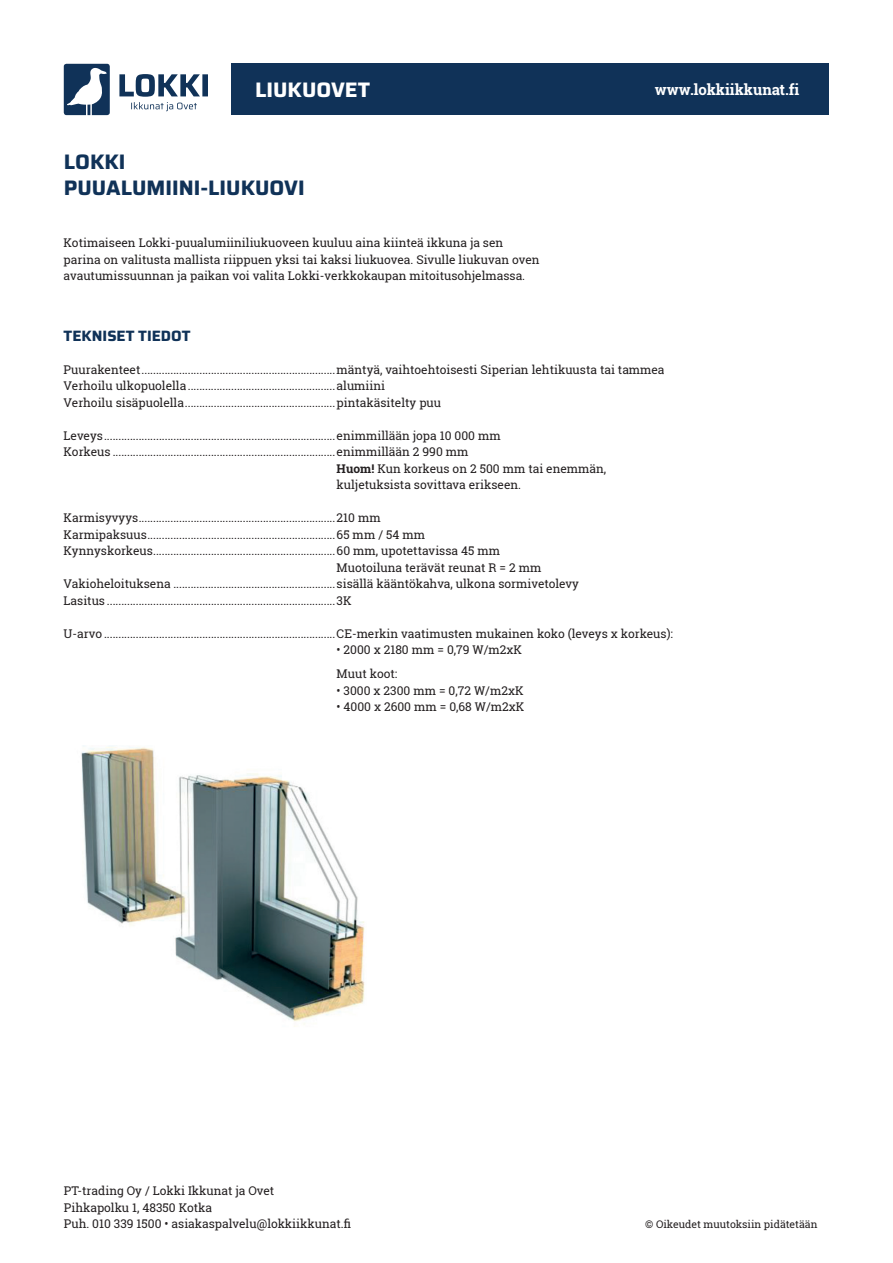
<style>
.page{position:relative;width:893px;height:1263px;background:#fff}
.page>*{position:absolute;margin:0;border:0;box-sizing:border-box;transform-origin:0 0}
.t1{font:700 21px "Saira";color:#103258}
.t2{font:700 21px "Saira";color:#fff}
.Leipis{font:700 15px "Roboto Slab";color:#fff}
.Väliotsikko{font:700 15px "Saira";color:#103258}
.Leipis-2{font:12px/16.5px "Roboto Slab";color:#231f20}
.Väliotsikko-2{font:12px/16.5px "Roboto Slab";color:#231f20}
.Leipis-3{font:10.5px "Roboto Slab";color:#231f20}
.s1{font-weight:700}
</style>
<div class="page">
<div style="left:232px;top:64px;width:597px;height:51px;background:#103258"></div>
<svg style="left:64px;top:64px;width:46px;height:51px"></svg>
<svg style="left:119px;top:74px;width:89px;height:37px"></svg>
<img style="left:81px;top:745px;width:284px;height:282px">
<p class="t2" style="left:255px;top:74px;width:117px">LIUKUOVET</p>
<p class="t1" style="left:64px;top:146px;width:63px">LOKKI</p>
<p class="t1" style="left:64px;top:171px;width:242px">PUUALUMIINI-LIUKUOVI</p>
<p class="Väliotsikko-2" style="left:64px;top:234px;width:477px">Kotimaiseen Lokki-puualumiiniliukuoveen kuuluu aina kiinteä ikkuna ja sen parina on valitusta mallista riippuen yksi tai kaksi liukuovea. Sivulle liukuvan oven avautumissuunnan ja paikan voi valita Lokki-verkkokaupan mitoitusohjelmassa.</p>
<p class="Leipis" style="left:655px;top:80px;width:146px">www.lokkiikkunat.fi</p>
<p class="Väliotsikko" style="left:64px;top:324px;width:129px">TEKNISET TIEDOT</p>
<p class="Leipis-2" style="left:64px;top:361px;width:602px">Puurakenteet...................................................................mäntyä, vaihtoehtoisesti Siperian lehtikuusta tai tammea</p>
<p class="Leipis-2" style="left:64px;top:378px;width:323px">Verhoilu ulkopuolella...................................................alumiini</p>
<p class="Leipis-2" style="left:64px;top:394px;width:379px">Verhoilu sisäpuolella....................................................pintakäsitelty puu</p>
<p class="Leipis-2" style="left:64px;top:427px;width:439px">Leveys................................................................................enimmillään jopa 10 000 mm</p>
<p class="Leipis-2" style="left:64px;top:444px;width:406px">Korkeus .............................................................................enimmillään 2 990 mm</p>
<p class="Leipis-2" style="left:337px;top:460px;width:271px"><span class="s1">Huom!</span> Kun korkeus on 2 500 mm tai enemmän, kuljetuksista sovittava erikseen.</p>
<p class="Leipis-2" style="left:64px;top:510px;width:319px">Karmisyvyys....................................................................210 mm</p>
<p class="Leipis-2" style="left:64px;top:526px;width:363px">Karmipaksuus.................................................................65 mm / 54 mm</p>
<p class="Leipis-2" style="left:64px;top:543px;width:438px">Kynnyskorkeus...............................................................60 mm, upotettavissa 45 mm</p>
<p class="Leipis-2" style="left:337px;top:559px;width:206px">Muotoiluna terävät reunat R = 2 mm</p>
<p class="Leipis-2" style="left:64px;top:576px;width:517px">Vakioheloituksena ........................................................sisällä kääntökahva, ulkona sormivetolevy</p>
<p class="Leipis-2" style="left:64px;top:592px;width:289px">Lasitus ...............................................................................3K</p>
<p class="Leipis-2" style="left:64px;top:625px;width:611px">U-arvo ................................................................................CE-merkin vaatimusten mukainen koko (leveys x korkeus):</p>
<p class="Leipis-2" style="left:337px;top:642px;width:187px">• 2000 x 2180 mm = 0,79 W/m2xK</p>
<p class="Leipis-2" style="left:337px;top:666px;width:62px">Muut koot:</p>
<p class="Leipis-2" style="left:337px;top:682px;width:188px">• 3000 x 2300 mm = 0,72 W/m2xK</p>
<p class="Leipis-2" style="left:337px;top:699px;width:189px">• 4000 x 2600 mm = 0,68 W/m2xK</p>
<p class="Leipis-2" style="left:64px;top:1183px;width:212px">PT-trading Oy / Lokki Ikkunat ja Ovet</p>
<p class="Leipis-2" style="left:64px;top:1199px;width:150px">Pihkapolku 1, 48350 Kotka</p>
<p class="Leipis-2" style="left:64px;top:1216px;width:289px">Puh. 010 339 1500 • asiakaspalvelu@lokkiikkunat.fi</p>
<p class="Leipis-3" style="left:645px;top:1217px;width:174px">© Oikeudet muutoksiin pidätetään</p>
</div>
